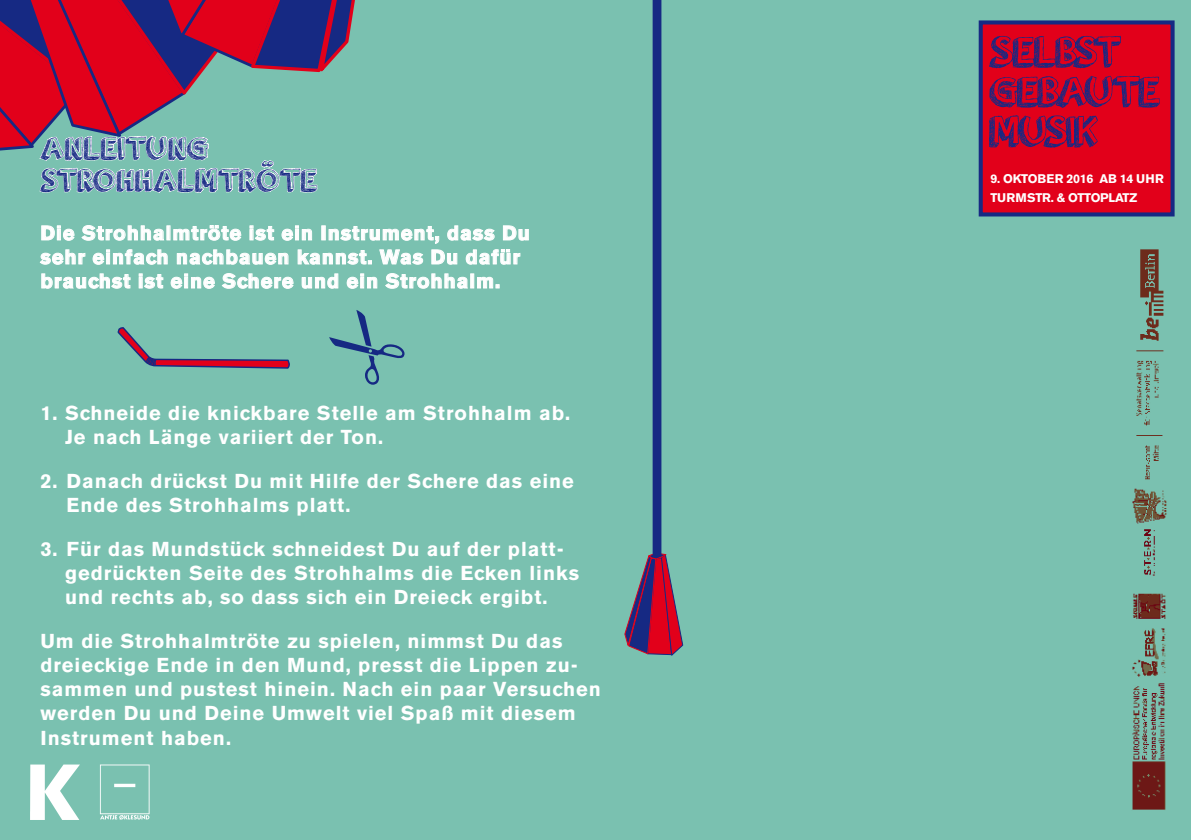
<style>
.page{position:relative;width:1191px;height:840px;background:#fff}
.page>*{position:absolute;margin:0;border:0;box-sizing:border-box;transform-origin:0 0}
.t1{font:32px/32px "orangejuice";letter-spacing:.05em;color:#162983}
.t2{font:700 20px/24px "Akzidenz Grotesk BE";letter-spacing:.05em;color:#fff}
.t3{font:700 12.4px/18.8px "Akzidenz Grotesk BE";letter-spacing:-.02em;color:#fff}
</style>
<div class="page">
<div style="left:0;top:0;width:1191px;height:839px;background:#7ac1b0"></div>
<svg style="left:0;top:0;width:355px;height:193px"></svg>
<svg style="left:39px;top:225px;width:490px;height:40px"></svg>
<svg style="left:41px;top:273px;width:90px;height:16px"></svg>
<svg style="left:139px;top:273px;width:25px;height:16px"></svg>
<svg style="left:170px;top:274px;width:45px;height:15px"></svg>
<svg style="left:221px;top:273px;width:73px;height:16px"></svg>
<svg style="left:301px;top:273px;width:38px;height:16px"></svg>
<svg style="left:346px;top:274px;width:32px;height:15px"></svg>
<svg style="left:385px;top:273px;width:83px;height:16px"></svg>
<div style="left:471px;top:274px;width:3px;height:14px;border:1px solid #fff"></div>
<svg style="left:477px;top:276px;width:22px;height:13px"></svg>
<svg style="left:117px;top:327px;width:173px;height:42px"></svg>
<svg style="left:329px;top:310px;width:76px;height:74px"></svg>
<div style="left:978px;top:20px;width:196px;height:196px;background:#e2001a;border:4px solid #162983"></div>
<svg style="left:989px;top:115px;width:109px;height:33px"></svg>
<svg style="left:989px;top:75px;width:171px;height:33px"></svg>
<svg style="left:989px;top:36px;width:132px;height:32px"></svg>
<svg style="left:624px;top:552px;width:60px;height:104px"></svg>
<div style="left:652px;top:0;width:9px;height:556px;background:#162983"></div>
<img style="left:1132px;top:249px;width:35px;height:561px">
<svg style="left:30px;top:764px;width:50px;height:55px"></svg>
<svg style="left:100px;top:764px;width:50px;height:55px"></svg>
<h1 class="t1" style="left:40px;top:132px;width:278px">ANLEITUNG<br>STROHHALMTRÖTE</h1>
<p class="t2" style="left:40px;top:221px;width:491px">Die Strohhalmtröte ist ein Instrument, dass Du sehr einfach nachbauen kannst. Was Du dafür brauchst ist eine Schere und ein Strohhalm.</p>
<p class="t2" style="left:65px;top:401px;width:507px;text-indent:-25px">1. Schneide die knickbare Stelle am Strohhalm ab.<br>Je nach Länge variiert der Ton.</p>
<p class="t2" style="left:66px;top:469px;width:509px;text-indent:-26px">2. Danach drückst Du mit Hilfe der Schere das eine<br>Ende des Strohhalms platt.</p>
<p class="t2" style="left:65px;top:537px;width:515px;text-indent:-25px">3. Für das Mundstück schneidest Du auf der platt&shy;gedrückten Seite des Strohhalms die Ecken links und rechts ab, so dass sich ein Dreieck ergibt.</p>
<p class="t2" style="left:40px;top:629px;width:562px">Um die Strohhalmtröte zu spielen, nimmst Du das dreieckige Ende in den Mund, presst die Lippen zu&shy;sammen und pustest hinein. Nach ein paar Versuchen werden Du und Deine Umwelt viel Spaß mit diesem Instrument haben.</p>
<p class="t3" style="left:990px;top:169px;width:175px">9. OKTOBER 2016 AB 14 UHR<br>TURMSTR. &amp; OTTOPLATZ</p>
</div>
